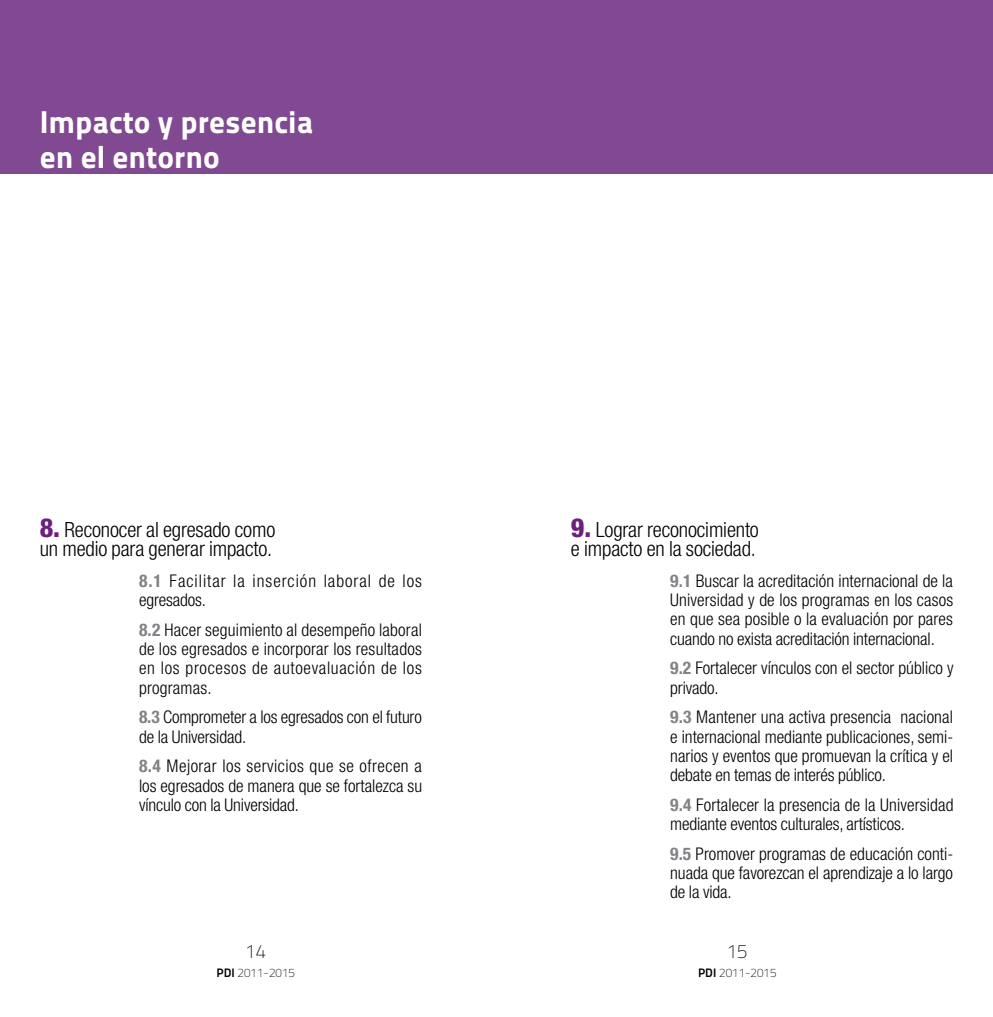
<style>
.page{position:relative;width:993px;height:1017px;background:#fff}
.page>*{position:absolute;margin:0;border:0;box-sizing:border-box;transform-origin:0 0}
.t1{font:31.5px/35px "Titillium Maps 29 L 999 wt";color:#fff}
.t2{font:300 condensed 21px/19.2px "Helvetica Neue LT Std";letter-spacing:-.005em;color:#000}
.t3{font:19.25px "Titillium Maps 29 L 1 wt";color:#000}
.t4{font:300 condensed 17.5px/19.2px "Helvetica Neue LT Std";letter-spacing:-.005em;color:#000;text-align:justify}
.t5{font:300 condensed 17.5px/19.2px "Helvetica Neue LT Std";letter-spacing:.055em;color:#000}
.t6{font:12.25px "Titillium Maps 29 L 1 wt";color:#000}
.s1{font-weight:800;font-size:26.25px;color:#6c207e}
.s2{font-weight:700;color:#808285}
.s3{font-family:"Titillium Maps 29 L 800 wt"}
</style>
<div class="page">
<div style="left:0;top:0;width:992px;height:174px;background:#804991"></div>
<p class="t1" style="left:40px;top:103px;width:275px">Impacto y presencia en el entorno</p>
<p class="t2" style="left:40px;top:519px;width:237px"><span class="s1">8.</span> Reconocer al egresado como un medio para generar impacto.</p>
<p class="t5" style="left:139px;top:571px;width:284px"><span class="s2">8.1</span> Facilitar la inserción laboral de los egresados.</p>
<p class="t4" style="left:139px;top:620px;width:284px"><span class="s2">8.2</span> Hacer seguimiento al desempeño laboral de los egresados e incorporar los resultados en los procesos de autoevaluación de los programas.</p>
<p class="t4" style="left:139px;top:707px;width:284px"><span class="s2">8.3</span> Comprometer a los egresados con el futuro de la Universidad.</p>
<p class="t4" style="left:139px;top:756px;width:284px"><span class="s2">8.4</span> Mejorar los servicios que se ofrecen a los egresados de manera que se fortalezca su vínculo con la Universidad.</p>
<p class="t3" style="left:245px;top:937px;width:22px">14</p>
<p class="t6" style="left:216px;top:964px;width:80px"><span class="s3">PDI</span> 2011-2015</p>
<p class="t2" style="left:570px;top:519px;width:189px"><span class="s1">9.</span> Lograr reconocimiento e impacto en la sociedad.</p>
<p class="t4" style="left:670px;top:571px;width:284px"><span class="s2">9.1</span> Buscar la acreditación internacional de la Universidad y de los programas en los casos en que sea posible o la evaluación por pares cuando no exista acreditación internacional.</p>
<p class="t4" style="left:670px;top:658px;width:284px"><span class="s2">9.2</span> Fortalecer vínculos con el sector público y privado.</p>
<p class="t4" style="left:670px;top:707px;width:284px"><span class="s2">9.3</span> Mantener una activa presencia nacional e internacional mediante publicaciones, semi&shy;narios y eventos que promuevan la crítica y el debate en temas de interés público.</p>
<p class="t4" style="left:670px;top:795px;width:284px"><span class="s2">9.4</span> Fortalecer la presencia de la Universidad mediante eventos culturales, artísticos.</p>
<p class="t4" style="left:670px;top:844px;width:284px"><span class="s2">9.5</span> Promover programas de educación conti&shy;nuada que favorezcan el aprendizaje a lo largo de la vida.</p>
<p class="t3" style="left:726px;top:937px;width:22px">15</p>
<p class="t6" style="left:697px;top:964px;width:80px"><span class="s3">PDI</span> 2011-2015</p>
</div>
